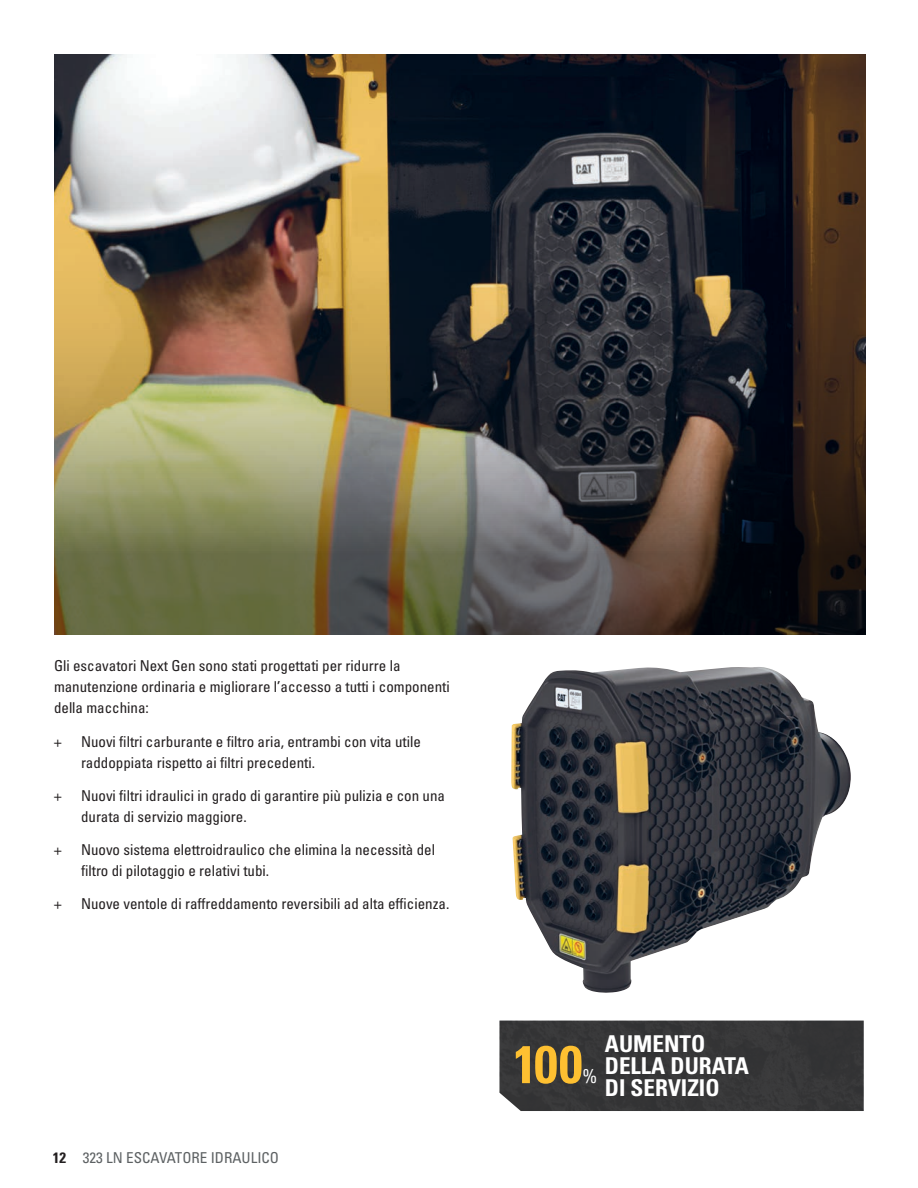
<style>
.page{position:relative;width:918px;height:1188px;background:#fff}
.page>*{position:absolute;margin:0;border:0;box-sizing:border-box;transform-origin:0 0}
.t1{font:52.95px "Univers LTCYR 67 Bold Cond";color:#fec031}
.t2{font:23.25px/21.8px "Univers LTCYR 67 Bold Cond";color:#fff}
.t3{font:condensed 19.8px "Univers LTCYR 57";color:#fff}
.t4{font:condensed 15px/21px "Univers LTCYR 57";color:#231f20}
.t5{font:condensed 15px "Univers LTCYR 57";color:#5d6163}
.s1{font-family:"Univers LTCYR 67 Bold Cond";font-stretch:normal;color:#231f20}
</style>
<div class="page">
<img style="left:54px;top:54px;width:811px;height:580px">
<div style="left:500px;top:1021px;width:364px;height:90px;background:#363738"></div>
<svg style="left:511px;top:667px;width:340px;height:326px"></svg>
<p class="t4" style="left:54px;top:655px;width:397px">Gli escavatori Next Gen sono stati progettati per ridurre la manutenzione ordinaria e migliorare l’accesso a tutti i componenti della macchina:</p>
<p class="t4" style="left:54px;top:731px;width:9px">+</p>
<p class="t4" style="left:81px;top:731px;width:341px">Nuovi filtri carburante e filtro aria, entrambi con vita utile raddoppiata rispetto ai filtri precedenti.</p>
<p class="t4" style="left:54px;top:785px;width:9px">+</p>
<p class="t4" style="left:81px;top:785px;width:366px">Nuovi filtri idraulici in grado di garantire più pulizia e con una durata di servizio maggiore.</p>
<p class="t4" style="left:54px;top:839px;width:9px">+</p>
<p class="t4" style="left:81px;top:839px;width:356px">Nuovo sistema elettroidraulico che elimina la necessità del filtro di pilotaggio e relativi tubi.</p>
<p class="t4" style="left:54px;top:893px;width:9px">+</p>
<p class="t4" style="left:81px;top:893px;width:370px">Nuove ventole di raffreddamento reversibili ad alta efficienza.</p>
<p class="t5" style="left:53px;top:1148px;width:228px"><span class="s1">12</span> 323 LN ESCAVATORE IDRAULICO</p>
<h1 class="t1" style="left:513px;top:1032px;width:71px">100</h1>
<h2 class="t2" style="left:605px;top:1033px;width:145px">AUMENTO<br>DELLA DURATA<br>DI SERVIZIO</h2>
<h3 class="t3" style="left:582px;top:1064px;width:17px">%</h3>
</div>
